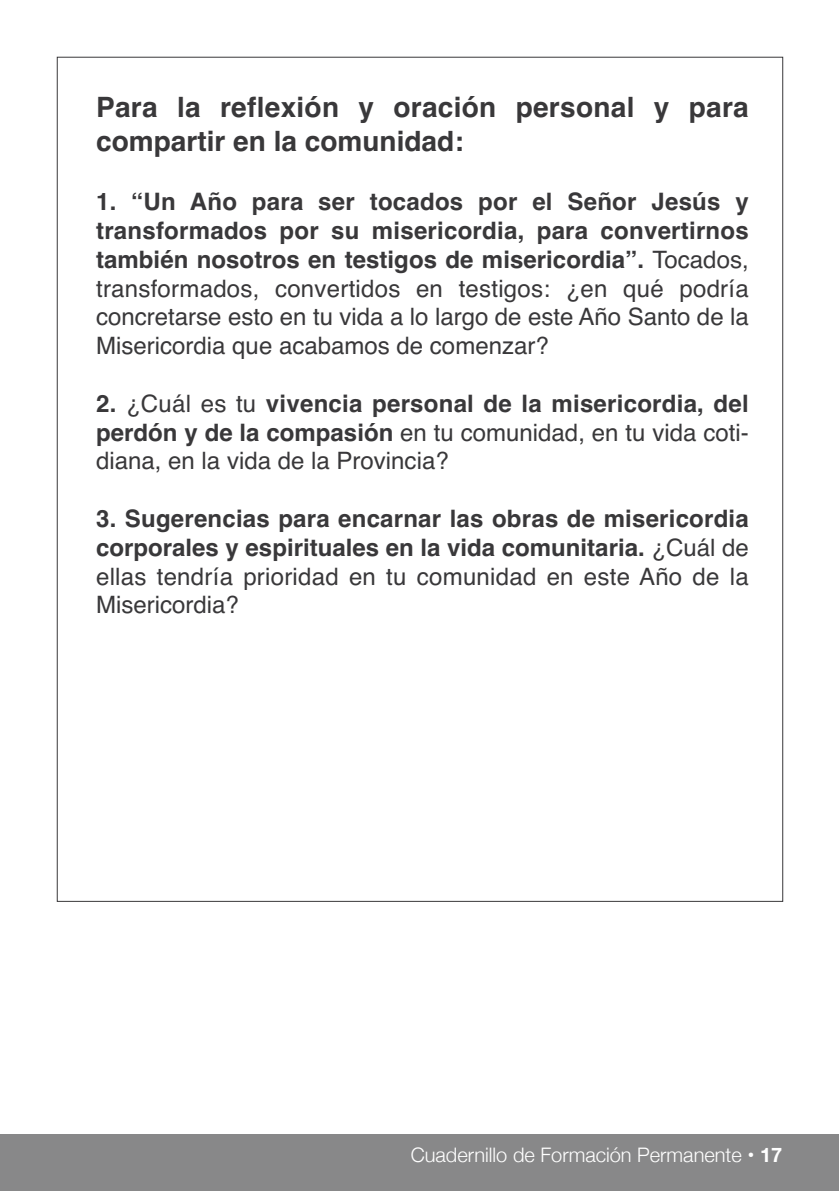
<style>
.page{position:relative;width:840px;height:1191px;background:#fff}
.page>*{position:absolute;margin:0;border:0;box-sizing:border-box;transform-origin:0 0}
.t1{font:700 28px/33.6px "Helvetica";letter-spacing:.01em;color:#39383a}
.t2{font:24px/28.8px "Helvetica";color:#39383a;text-align:justify}
.t3{font:700 24px/28.8px "Helvetica";color:#39383a;text-align:justify}
.t4{font:20px "font 000000001 c 240 c 52";color:#fff}
.s1{font-weight:700}
.s2{font-weight:400}
</style>
<div class="page">
<div style="left:0;top:1134px;width:838px;height:57px;background:#888889"></div>
<p class="t1" style="left:96px;top:91px;width:653px">Para la reflexión y oración personal y para compartir en la comunidad:</p>
<p class="t2" style="left:96px;top:188px;width:653px"><span class="s1">1. “Un Año para ser tocados por el Señor Jesús y transformados por su misericordia, para convertirnos también nosotros en testigos de misericordia”.</span> Tocados, transformados, convertidos en testigos: ¿en qué podría concretarse esto en tu vida a lo largo de este Año Santo de la Misericordia que acabamos de comenzar?</p>
<p class="t2" style="left:96px;top:390px;width:654px"><span class="s1">2.</span> ¿Cuál es tu <span class="s1">vivencia personal de la misericordia, del perdón y de la compasión</span> en tu comunidad, en tu vida coti&shy;diana, en la vida de la Provincia?</p>
<p class="t3" style="left:96px;top:504px;width:653px">3. Sugerencias para encarnar las obras de misericordia corporales y espirituales en la vida comunitaria. <span class="s2">¿Cuál de ellas tendría prioridad en tu comunidad en este Año de la Misericordia?</span></p>
<p class="t4" style="left:410px;top:1142px;width:373px">Cuadernillo de Formación Permanente • 17</p>
</div>
